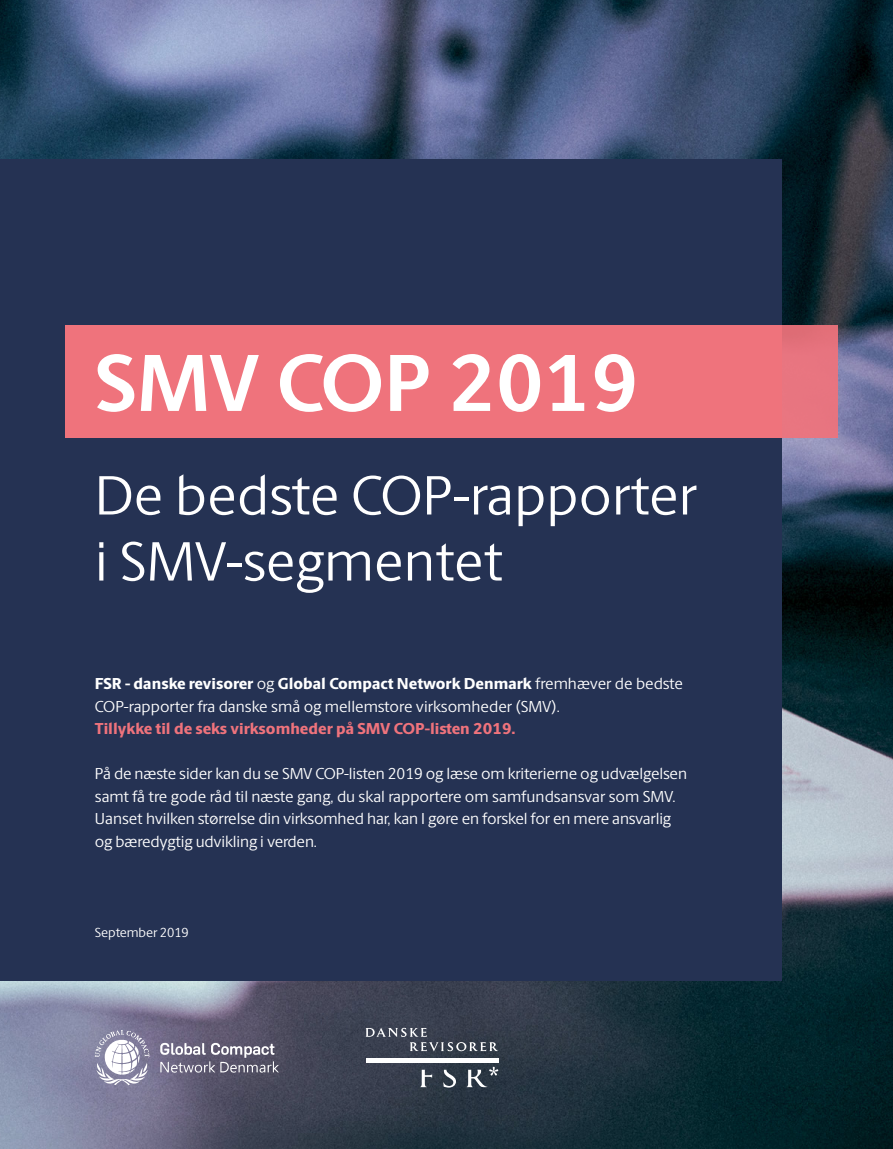
<style>
.page{position:relative;width:893px;height:1149px;background:#fff}
.page>*{position:absolute;margin:0;border:0;box-sizing:border-box;transform-origin:0 0}
.t1{font:700 81px "Berling Sans";color:#fff}
.t2{font:55.5px/66px "Berling Sans";color:#fff}
.t3{font:15.9px/22.5px "Berling Sans";letter-spacing:-.01em;color:#fff}
.t4{font:800 15.9px "Berling Sans";color:#ef737c}
.t5{font:13.2px "Berling Sans";letter-spacing:-.01em;color:#fff}
.s1{font-weight:800}
</style>
<div class="page">
<img style="left:0;top:0;width:893px;height:1148px">
<div style="left:0;top:159px;width:781px;height:821px;background:#253253"></div>
<svg style="left:160px;top:1041px;width:119px;height:31px;background:#827e90"></svg>
<svg style="left:95px;top:1029px;width:54px;height:56px"></svg>
<div style="left:366px;top:1057px;width:132px;height:5px;background:#fff"></div>
<svg style="left:366px;top:1027px;width:132px;height:23px;background:#4f5562"></svg>
<svg style="left:420px;top:1066px;width:78px;height:21px;background:#525b65"></svg>
<div style="left:65px;top:325px;width:716px;height:113px;background:#ef737c"></div>
<div style="left:781px;top:325px;width:57px;height:113px;background:#e87580"></div>
<h1 class="t1" style="left:95px;top:333px;width:545px">SMV COP 2019</h1>
<h2 class="t2" style="left:95px;top:461px;width:604px">De bedste COP-rapporter i SMV-segmentet</h2>
<p class="t3" style="left:95px;top:672px;width:590px"><span class="s1">FSR - danske revisorer</span> og <span class="s1">Global Compact Network Denmark</span> fremhæver de bedste<br>COP-rapporter fra danske små og mellemstore virksomheder (SMV).</p>
<p class="t4" style="left:95px;top:718px;width:422px">Tillykke til de seks virksomheder på SMV COP-listen 2019.</p>
<p class="t3" style="left:95px;top:762px;width:594px">På de næste sider kan du se SMV COP-listen 2019 og læse om kriterierne og udvælgelsen samt få tre gode råd til næste gang, du skal rapportere om samfundsansvar som SMV.<br>Uanset hvilken størrelse din virksomhed har, kan I gøre en forskel for en mere ansvarlig og bæredygtig udvikling i verden.</p>
<p class="t5" style="left:95px;top:924px;width:96px">September 2019</p>
</div>
